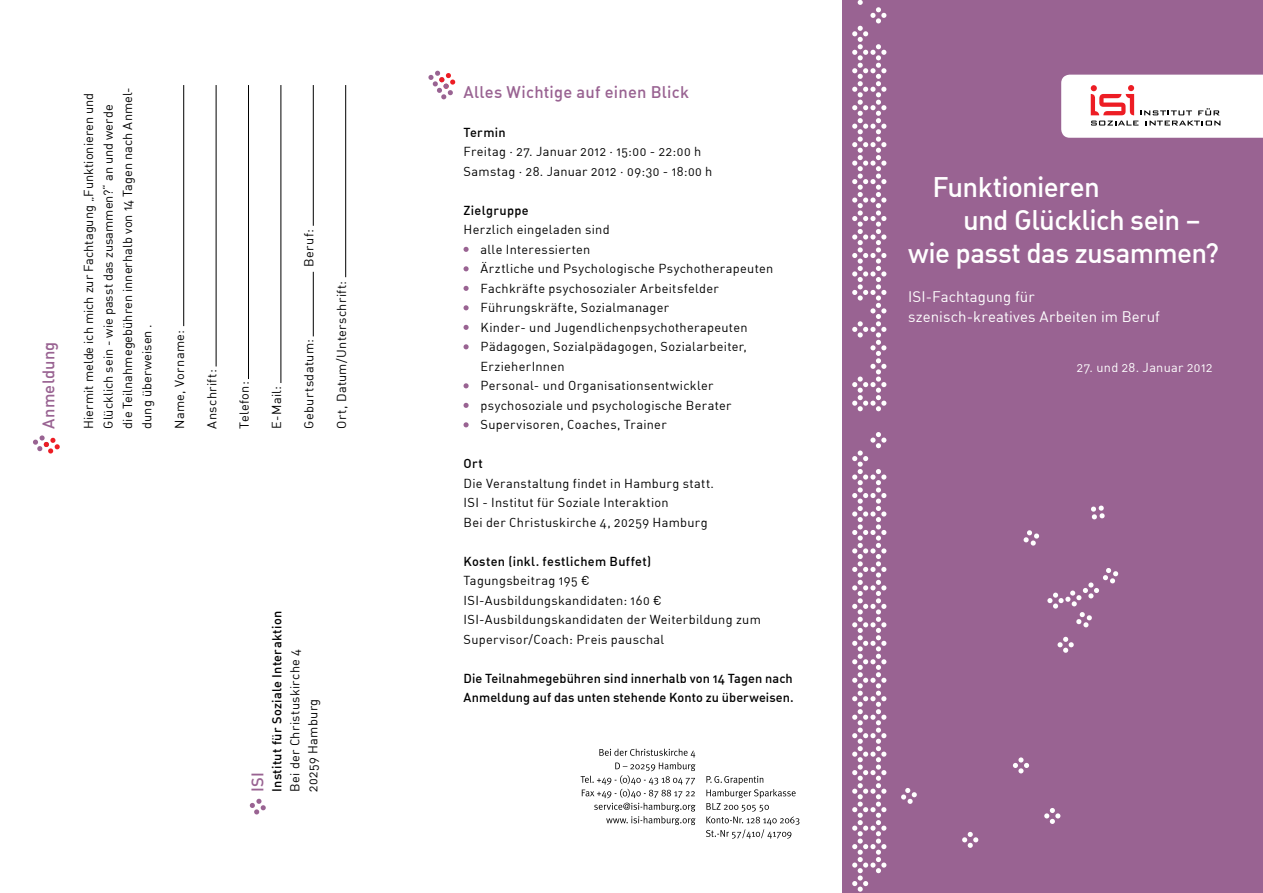
<style>
.page{position:relative;width:1263px;height:893px;background:#fff}
.page>*{position:absolute;margin:0;border:0;box-sizing:border-box;transform-origin:0 0}
.t1{font:27.75px "DINCE Medium Alternate";letter-spacing:-.025em;color:#fff}
.t2{font:16.5px "DINCE Medium Alternate";letter-spacing:.01em;color:#996392}
.t3{font:15px/19.5px "DINCE Regular Alternate";letter-spacing:.005em;color:#fff}
.t4{font:12.75px/19.5px "DINCE Regular Alternate";letter-spacing:.02em;color:#000}
.t5{font:12.75px/19.5px "DINCE Medium Alternate";letter-spacing:.01em;color:#000}
.t6{font:12.75px "DINCE Regular Alternate";letter-spacing:.025em;color:#fff}
</style>
<div class="page">
<div style="left:842px;top:0;width:421px;height:893px;background:#996392"></div>
<svg style="left:1061px;top:75px;width:202px;height:63px;background:#f5ebec"></svg>
<hr style="left:313px;top:85px;width:1px;height:141px;background:#000">
<svg style="left:581px;top:749px;width:114px;height:76px"></svg>
<svg style="left:706px;top:776px;width:93px;height:63px"></svg>
<hr style="left:216px;top:85px;width:1px;height:281px;background:#000">
<hr style="left:248px;top:85px;width:1px;height:294px;background:#000">
<hr style="left:280px;top:85px;width:1px;height:298px;background:#000">
<hr style="left:183px;top:85px;width:1px;height:241px;background:#000">
<hr style="left:345px;top:85px;width:1px;height:192px;background:#000">
<svg style="left:33px;top:435px;width:27px;height:19px"></svg>
<svg style="left:250px;top:798px;width:16px;height:17px"></svg>
<hr style="left:313px;top:272px;width:1px;height:64px;background:#000">
<svg style="left:428px;top:70px;width:27px;height:30px"></svg>
<svg style="left:463px;top:247px;width:6px;height:5px"></svg>
<svg style="left:463px;top:266px;width:6px;height:5px"></svg>
<svg style="left:463px;top:286px;width:6px;height:5px"></svg>
<svg style="left:463px;top:305px;width:6px;height:5px"></svg>
<svg style="left:463px;top:325px;width:6px;height:5px"></svg>
<svg style="left:463px;top:344px;width:6px;height:5px"></svg>
<svg style="left:463px;top:383px;width:6px;height:5px"></svg>
<svg style="left:463px;top:403px;width:6px;height:5px"></svg>
<svg style="left:463px;top:422px;width:6px;height:5px"></svg>
<svg style="left:901px;top:788px;width:16px;height:16px"></svg>
<svg style="left:852px;top:0;width:34px;height:411px"></svg>
<svg style="left:852px;top:432px;width:34px;height:460px"></svg>
<svg style="left:1057px;top:637px;width:17px;height:16px"></svg>
<svg style="left:1023px;top:530px;width:16px;height:16px"></svg>
<svg style="left:1091px;top:505px;width:14px;height:15px"></svg>
<svg style="left:1013px;top:757px;width:16px;height:16px"></svg>
<svg style="left:962px;top:832px;width:16px;height:16px"></svg>
<svg style="left:1044px;top:808px;width:16px;height:16px"></svg>
<svg style="left:1047px;top:568px;width:71px;height:60px"></svg>
<p class="t2" style="left:38px;top:429px;width:89px;rotate:-90deg">Anmeldung</p>
<p class="t4" style="left:79px;top:429px;width:343px;rotate:-90deg">Hiermit melde ich mich zur Fachtagung „Funktionieren und Glücklich sein - wie passt das zusammen?“ an und werde die Teilnahmegebühren innerhalb von 14 Tagen nach Anmel&shy;dung überweisen .</p>
<p class="t4" style="left:169px;top:429px;width:100px;rotate:-90deg">Name, Vorname:</p>
<p class="t4" style="left:202px;top:429px;width:61px;rotate:-90deg">Anschrift:</p>
<p class="t4" style="left:234px;top:429px;width:48px;rotate:-90deg">Telefon:</p>
<p class="t4" style="left:267px;top:429px;width:44px;rotate:-90deg">E-Mail:</p>
<p class="t4" style="left:299px;top:267px;width:38px;rotate:-90deg">Beruf:</p>
<p class="t4" style="left:299px;top:429px;width:91px;rotate:-90deg">Geburtsdatum:</p>
<p class="t4" style="left:331px;top:429px;width:149px;rotate:-90deg">Ort, Datum/Unterschrift:</p>
<p class="t2" style="left:247px;top:792px;width:22px;rotate:-90deg">ISI</p>
<p class="t5" style="left:267px;top:792px;width:182px;rotate:-90deg">Institut für Soziale Interaktion</p>
<p class="t4" style="left:286px;top:792px;width:145px;line-height:18px;rotate:-90deg">Bei der Christuskirche 4<br>20259 Hamburg</p>
<p class="t2" style="left:463px;top:81px;width:227px">Alles Wichtige auf einen Blick</p>
<p class="t5" style="left:463px;top:122px;width:44px">Termin</p>
<p class="t4" style="left:463px;top:141px;width:250px">Freitag · 27. Januar 2012 · 15:00 - 22:00 h<br>Samstag · 28. Januar 2012 · 09:30 - 18:00 h</p>
<p class="t5" style="left:463px;top:200px;width:67px">Zielgruppe</p>
<p class="t4" style="left:480px;top:219px;width:294px;text-indent:-17px">Herzlich eingeladen sind<br>alle Interessierten<br>Ärztliche und Psychologische Psychotherapeuten Fachkräfte psychosozialer Arbeitsfelder Führungskräfte, Sozialmanager<br>Kinder- und Jugendlichenpsychotherapeuten Pädagogen, Sozialpädagogen, Sozialarbeiter, ErzieherInnen<br>Personal- und Organisationsentwickler psychosoziale und psychologische Berater Supervisoren, Coaches, Trainer</p>
<p class="t5" style="left:463px;top:453px;width:21px">Ort</p>
<p class="t4" style="left:463px;top:473px;width:252px">Die Veranstaltung findet in Hamburg statt.<br>ISI - Institut für Soziale Interaktion<br>Bei der Christuskirche 4, 20259 Hamburg</p>
<p class="t5" style="left:463px;top:551px;width:189px">Kosten (inkl. festlichem Buffet)</p>
<p class="t4" style="left:463px;top:570px;width:299px">Tagungsbeitrag 195 €<br>ISI-Ausbildungskandidaten: 160 € ISI-Ausbildungskandidaten der Weiterbildung zum Supervisor/Coach: Preis pauschal</p>
<p class="t5" style="left:463px;top:668px;width:332px">Die Teilnahmegebühren sind innerhalb von 14 Tagen nach<br>Anmeldung auf das unten stehende Konto zu überweisen.</p>
<h1 class="t1" style="left:932px;top:169px;width:169px">Funktionieren</h1>
<h1 class="t1" style="left:963px;top:202px;width:239px">und Glücklich sein –</h1>
<h1 class="t1" style="left:908px;top:235px;width:312px">wie passt das zusammen?</h1>
<p class="t3" style="left:908px;top:287px;width:253px">ISI-Fachtagung für szenisch-kreatives Arbeiten im Beruf</p>
<p class="t6" style="left:1077px;top:359px;width:137px">27. und 28. Januar 2012</p>
</div>
